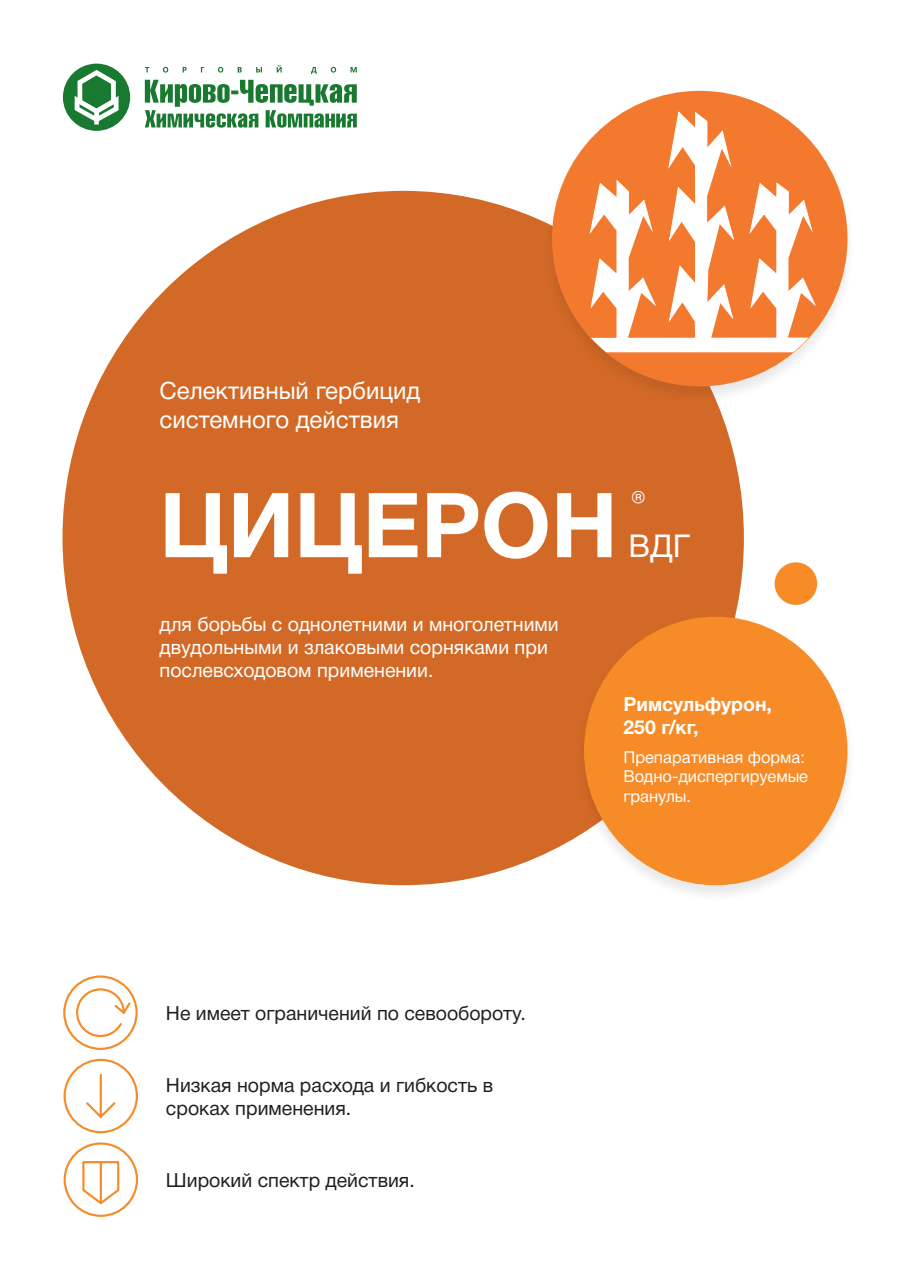
<style>
.page{position:relative;width:910px;height:1280px;background:#fff}
.page>*{position:absolute;margin:0;border:0;box-sizing:border-box;transform-origin:0 0}
.t1{font:700 90px "Helvetica Neue Cyr";color:#fff}
.t2{font:34.5px "Helvetica Neue Cyr";color:#fff}
.t3{font:31.5px "Helvetica Neue Cyr";color:#fff}
.t4{font:24px/28.8px "Helvetica Neue Cyr";color:#fff}
.t5{font:19.5px/23.4px "Helvetica Neue Cyr";color:#231f20}
.t6{font:19.5px/23.4px "Helvetica Neue Cyr";color:#fff}
.t7{font:700 19.5px/23.4px "Helvetica Neue Cyr";color:#fff}
.t8{font:16.5px/19.8px "Helvetica Neue Cyr";color:#fff}
</style>
<div class="page">
<svg style="left:63px;top:64px;width:294px;height:67px"></svg>
<div style="left:63px;top:191px;width:681px;height:694px;background:#d36926;border-radius:50%"></div>
<div style="left:543px;top:90px;width:314px;height:314px;background:#231f20;opacity:.1"></div>
<div style="left:552px;top:91px;width:295px;height:295px;background:#f3792e;border-radius:50%"></div>
<svg style="left:589px;top:110px;width:228px;height:242px"></svg>
<div style="left:575px;top:616px;width:281px;height:287px;background:#231f20;opacity:.1"></div>
<div style="left:584px;top:617px;width:263px;height:268px;background:#f68b27;border-radius:50%"></div>
<div style="left:775px;top:562px;width:42px;height:43px;background:#f68b27;border-radius:50%"></div>
<div style="left:63px;top:975px;width:75px;height:75px;border:2px solid #f68b29;border-radius:50%"></div>
<svg style="left:75px;top:987px;width:57px;height:51px"></svg>
<div style="left:64px;top:1059px;width:74px;height:74px;border:2px solid #f68b29;border-radius:50%"></div>
<svg style="left:86px;top:1073px;width:30px;height:45px"></svg>
<div style="left:64px;top:1142px;width:74px;height:75px;border:2px solid #f68b29;border-radius:50%"></div>
<svg style="left:82px;top:1161px;width:38px;height:44px"></svg>
<p class="t4" style="left:160px;top:376px;width:262px">Селективный гербицид системного действия</p>
<h1 class="t1" style="left:160px;top:476px;width:460px">ЦИЦЕРОН</h1>
<h2 class="t2" style="left:631px;top:485px;width:15px">®</h2>
<h3 class="t3" style="left:628px;top:529px;width:63px">ВДГ</h3>
<p class="t6" style="left:160px;top:612px;width:401px">для борьбы с однолетними и многолетними двудольными и злаковыми сорняками при послевсходовом применении.</p>
<p class="t7" style="left:623px;top:692px;width:150px">Римсульфурон,<br>250 г/кг,</p>
<p class="t8" style="left:623px;top:747px;width:186px">Препаративная форма:<br>Водно-диспергируемые гранулы.</p>
<p class="t5" style="left:166px;top:1001px;width:361px">Не имеет ограничений по севообороту.</p>
<p class="t5" style="left:166px;top:1073px;width:329px">Низкая норма расхода и гибкость в сроках применения.</p>
<p class="t5" style="left:166px;top:1168px;width:250px">Широкий спектр действия.</p>
</div>
